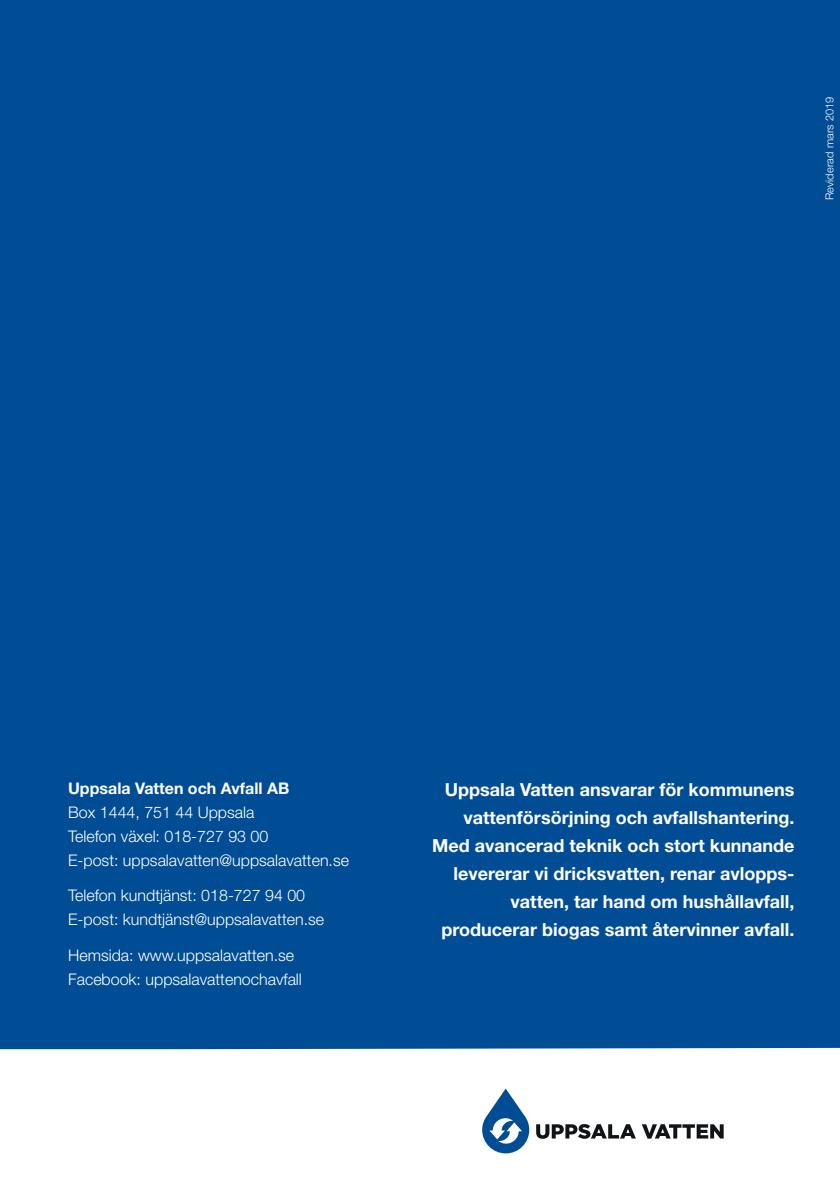
<style>
.page{position:relative;width:840px;height:1191px;background:#fff}
.page>*{position:absolute;margin:0;border:0;box-sizing:border-box;transform-origin:0 0}
.Brödtext{font:700 18px/28px "Helvetica Neue LT Std";color:#fff;text-align:right}
.adress{font:300 16px/24px "Helvetica Neue LT Std";color:#fff}
.Brödtext-2{font:300 11px "Helvetica Neue LT Std";letter-spacing:.01em;color:#fff}
.s1{font-weight:700}
</style>
<div class="page">
<div style="left:0;top:0;width:839px;height:1049px;background:#014d95"></div>
<svg style="left:536px;top:1124px;width:99px;height:14px"></svg>
<svg style="left:641px;top:1124px;width:82px;height:14px"></svg>
<svg style="left:482px;top:1088px;width:47px;height:65px"></svg>
<p class="Brödtext-2" style="left:822px;top:200px;width:105px;rotate:-90deg">Reviderad mars 2019</p>
<p class="adress" style="left:68px;top:776px;width:282px"><span class="s1">Uppsala Vatten och Avfall AB<br></span>Box 1444, 751 44 Uppsala<br>Telefon växel: 018-727 93 00<br>E-post: uppsalavatten@uppsalavatten.se</p>
<p class="adress" style="left:68px;top:883px;width:257px">Telefon kundtjänst: 018-727 94 00<br>E-post: kundtjänst@uppsalavatten.se</p>
<p class="adress" style="left:68px;top:942px;width:235px">Hemsida: www.uppsalavatten.se<br>Facebook: uppsalavattenochavfall</p>
<p class="Brödtext" style="left:432px;top:774px;width:364px">Uppsala Vatten ansvarar för kommunens vattenförsörjning och avfallshantering.<br>Med avancerad teknik och stort kunnande levererar vi dricksvatten, renar avlopps&shy;vatten, tar hand om hushållavfall, producerar biogas samt återvinner avfall.</p>
</div>
